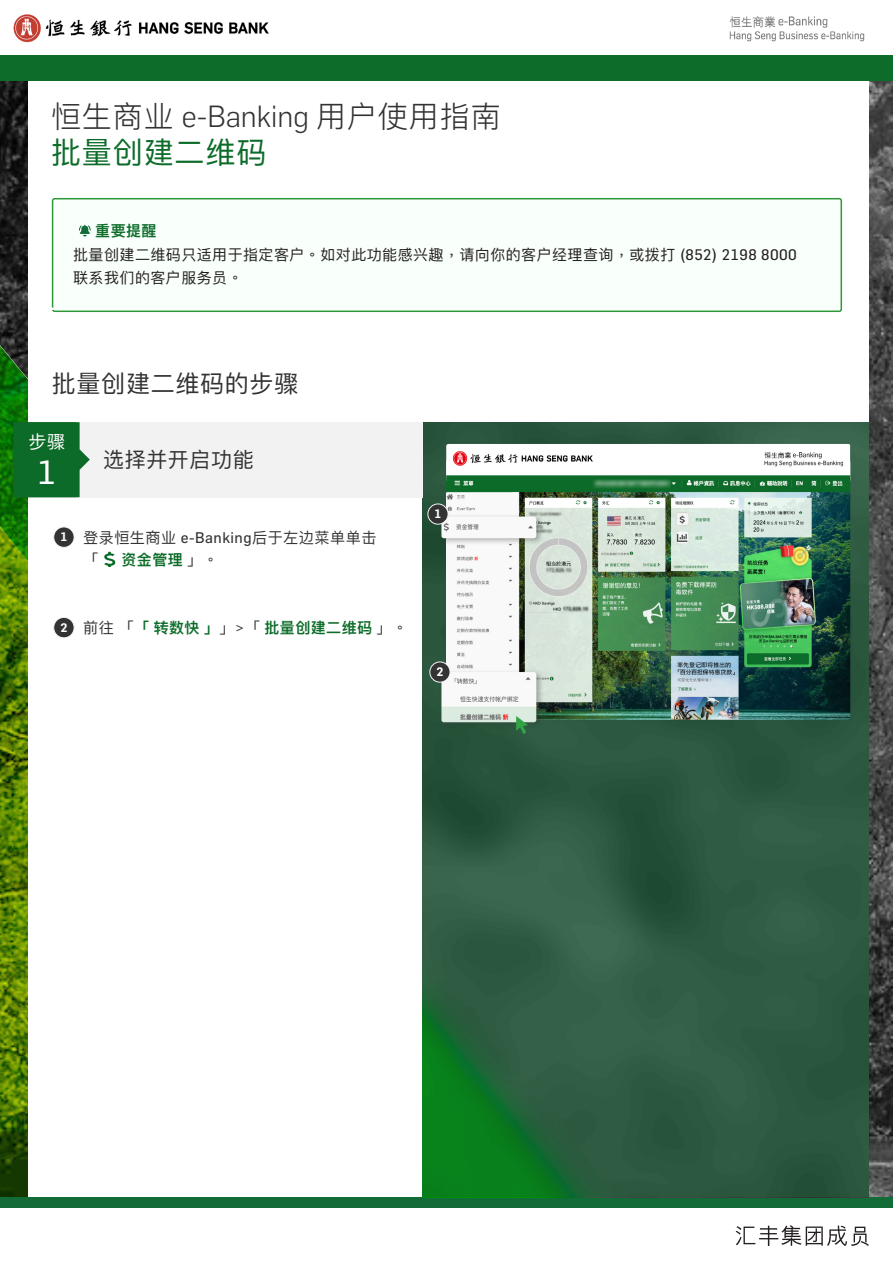
<style>
.page{position:relative;width:893px;height:1263px;background:#fff}
.page>*{position:absolute;margin:0;border:0;box-sizing:border-box;transform-origin:0 0}
.t1{font:33px "Flama";color:#fff}
.t2{font:300 30px/36px "Ping Fang SC";letter-spacing:.03em;color:#333}
.t3{font:24px "Ping Fang SC";letter-spacing:.03em;color:#333}
.t4{font:21px "Ping Fang SC";letter-spacing:.03em;color:#333}
.t5{font:18px "Ping Fang SC";color:#fff}
.paragraph{font:15.15px/22.6px "Ping Fang SC";letter-spacing:.03em;color:#333}
.t6{font:15px/23.1px "Ping Fang SC";letter-spacing:.03em;color:#231f20}
.paragraph-2{font:600 15px "Ping Fang SC";letter-spacing:.03em;color:#0d6c29}
.t7{font:600 12.15px "Flama";color:#fff}
.t8{font:600 12px "Flama";color:#fff}
.s1{font-family:"Flama"}
.s2{font-weight:400;color:#0d6c29}
.s3{font-weight:600;color:#0d6c29}
.s4{font-family:"Ping Fang HK"}
.s5{font-family:"Ping Fang HK";font-weight:400;font-size:15.15px;color:#333}
.s6{font-weight:400;font-size:15.15px;color:#333}
.s7{font-family:"Flama";font-weight:400;font-size:15.15px;color:#333}
</style>
<div class="page">
<img style="left:0;top:80px;width:893px;height:1117px">
<div style="left:0;top:1197px;width:893px;height:12px;background:#116c38"></div>
<div style="left:28px;top:247px;width:841px;height:950px;background:#fff"></div>
<div style="left:28px;top:81px;width:841px;height:166px;background:#fff"></div>
<div style="left:53px;top:199px;width:788px;height:112px;background:#f9fffb;border-radius:2px"></div>
<div style="left:52px;top:198px;width:790px;height:114px;border:2px solid #2c9838;border-radius:2px"></div>
<svg style="left:79px;top:225px;width:12px;height:11px"></svg>
<img style="left:13px;top:14px;width:256px;height:29px">
<img style="left:729px;top:16px;width:136px;height:26px">
<svg style="left:736px;top:1225px;width:133px;height:21px"></svg>
<div style="left:0;top:55px;width:893px;height:25px;background:#0d6c29"></div>
<svg style="left:423px;top:423px;width:446px;height:774px;background:#2a5c3d"></svg>
<div style="left:76px;top:422px;width:347px;height:75px;background:#f2f2f2"></div>
<svg style="left:14px;top:422px;width:76px;height:75px;background:#287b40"></svg>
<div style="left:54px;top:527px;width:20px;height:20px;background:#333;border-radius:50%"></div>
<div style="left:53px;top:526px;width:22px;height:22px;border:1px solid #f3f3f3;border-radius:50%"></div>
<img style="left:104px;top:552px;width:12px;height:15px">
<div style="left:54px;top:617px;width:20px;height:21px;background:#333;border-radius:50%"></div>
<div style="left:53px;top:617px;width:22px;height:21px;border:1px solid #f3f3f3;border-radius:50%"></div>
<img style="left:446px;top:491px;width:404px;height:229px">
<img style="left:446px;top:493px;width:70px;height:176px">
<div style="left:438px;top:669px;width:106px;height:60px;background:#333;opacity:.35"></div>
<img style="left:441px;top:672px;width:95px;height:50px">
<div style="left:438px;top:514px;width:106px;height:31px;background:#333;opacity:.35"></div>
<img style="left:441px;top:517px;width:95px;height:21px">
<svg style="left:516px;top:716px;width:12px;height:18px"></svg>
<div style="left:430px;top:662px;width:20px;height:20px;background:#323332;border-radius:50%"></div>
<div style="left:429px;top:661px;width:21px;height:21px;border:1px solid #f3f3f3;border-radius:50%"></div>
<img style="left:446px;top:444px;width:404px;height:47px">
<div style="left:655px;top:448px;width:72px;height:21px;background:#fff;border-radius:2px"></div>
<div style="left:428px;top:504px;width:20px;height:20px;background:#323332;border-radius:50%"></div>
<div style="left:427px;top:504px;width:21px;height:20px;border:1px solid #f3f3f3;border-radius:50%"></div>
<h2 class="t2" style="left:51px;top:98px;width:451px">恒生商业 <span class="s1">e-Banking</span> 用户使用指南<span class="s2">批量创建二维码</span></h2>
<p class="t6" style="left:73px;top:219px;width:725px;text-indent:22px"><span class="s3">重要提醒<br></span>批量创建二维码只适用于指定客户<span class="s4">。</span>如对此功能感兴趣<span class="s4">，</span>请向你的客户经理查询<span class="s4">，</span>或拨打 <span class="s1">(852) 2198 8000</span>联系我们的客户服务员<span class="s4">。</span></p>
<h3 class="t3" style="left:52px;top:368px;width:248px">批量创建二维码的步骤</h3>
<p class="t5" style="left:29px;top:431px;width:38px">步骤</p>
<h1 class="t1" style="left:38px;top:452px;width:20px">1</h1>
<p class="t4" style="left:103px;top:447px;width:152px">选择并开启功能</p>
<p class="t7" style="left:61px;top:528px;width:8px">1</p>
<p class="paragraph" style="left:83px;top:526px;width:295px">登录恒生商业 <span class="s1">e-Banking</span>后于左边菜单单击<span class="s4">「</span></p>
<p class="paragraph-2" style="left:121px;top:551px;width:98px">资金管理<span class="s5">」。</span></p>
<p class="t7" style="left:60px;top:619px;width:9px">2</p>
<p class="paragraph-2" style="left:83px;top:618px;width:326px"><span class="s6">前往</span><span class="s5">「</span><span class="s4">「</span>转数快<span class="s4">」</span><span class="s5">」</span><span class="s7">&gt;</span><span class="s5">「</span>批量创建二维码<span class="s5">」。</span></p>
<p class="t8" style="left:435px;top:505px;width:8px">1</p>
<p class="t8" style="left:436px;top:663px;width:8px">2</p>
</div>
